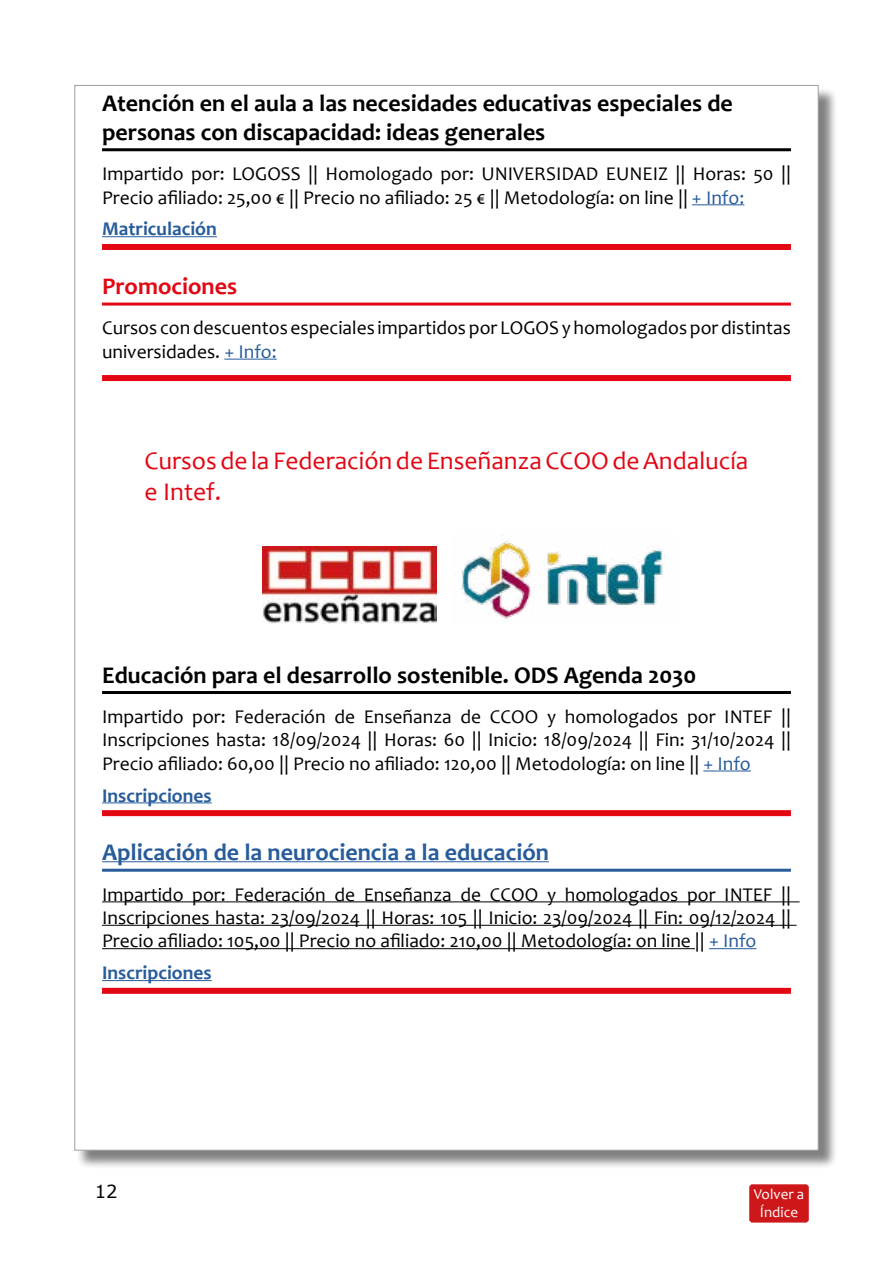
<style>
.page{position:relative;width:893px;height:1263px;background:#fff}
.page>*{position:absolute;margin:0;border:0;box-sizing:border-box;transform-origin:0 0}
.t1{font:25.5px/30.6px "Candara";color:#e30613}
.t2{font:700 24px/28.8px "Candara";color:#000}
.t3{font:700 24px "Candara";color:#275b9b}
.t4{font:700 24px "Candara";color:#e30613}
.t5{font:19.5px/23.4px "Candara";color:#000}
.t6{font:700 19.5px "Candara";color:#275b9b}
.t7{font:18px "Verdana";color:#000}
.t8{font:15px/18px "Candara";color:#fff;text-align:center}
.s1{color:#275b9b}
</style>
<div class="page">
<div style="left:749px;top:1184px;width:60px;height:38px;background:#cd1719"></div>
<div style="left:77px;top:88px;width:760px;height:1081px;background:#000;opacity:.5"></div>
<div style="left:74px;top:85px;width:745px;height:1065px;background:#fff;border:1px solid #9d9d9c"></div>
<hr style="left:102px;top:148px;width:689px;height:3px;background:#000">
<hr style="left:692px;top:205px;width:52px;height:1px;background:#275b9b">
<div style="left:102px;top:244px;width:689px;height:6px;background:#e30613"></div>
<hr style="left:102px;top:236px;width:115px;height:1px;background:#275b9b">
<hr style="left:102px;top:303px;width:689px;height:3px;background:#e30613">
<hr style="left:224px;top:359px;width:53px;height:1px;background:#275b9b">
<div style="left:102px;top:375px;width:689px;height:6px;background:#e30613"></div>
<hr style="left:102px;top:691px;width:689px;height:3px;background:#000">
<hr style="left:703px;top:771px;width:48px;height:1px;background:#275b9b">
<div style="left:102px;top:810px;width:689px;height:6px;background:#e30613"></div>
<hr style="left:102px;top:803px;width:110px;height:1px;background:#275b9b">
<hr style="left:102px;top:869px;width:689px;height:3px;background:#275b9b">
<hr style="left:102px;top:861px;width:447px;height:1px;background:#275b9b">
<hr style="left:102px;top:902px;width:698px;height:1px;background:#000">
<hr style="left:102px;top:925px;width:695px;height:1px;background:#000">
<hr style="left:102px;top:948px;width:593px;height:1px;background:#000">
<hr style="left:709px;top:948px;width:47px;height:1px;background:#275b9b">
<div style="left:102px;top:988px;width:689px;height:6px;background:#e30613"></div>
<hr style="left:102px;top:980px;width:110px;height:1px;background:#275b9b">
<img style="left:262px;top:547px;width:175px;height:77px">
<img style="left:461px;top:541px;width:205px;height:78px">
<p class="t2" style="left:102px;top:88px;width:632px">Atención en el aula a las necesidades educativas especiales de personas con discapacidad: ideas generales</p>
<p class="t5" style="left:102px;top:162px;width:690px">Impartido por: LOGOSS || Homologado por: UNIVERSIDAD EUNEIZ || Horas: 50 ||<br>Precio afiliado: 25,00 € || Precio no afiliado: 25 € || Metodología: on line || <span class="s1">+ Info:</span></p>
<p class="t6" style="left:102px;top:217px;width:116px">Matriculación</p>
<p class="t4" style="left:102px;top:271px;width:137px">Promociones</p>
<p class="t5" style="left:102px;top:316px;width:690px">Cursos con descuentos especiales impartidos por LOGOS y homologados por distintas universidades. <span class="s1">+ Info:</span></p>
<h1 class="t1" style="left:145px;top:446px;width:605px">Cursos de la Federación de Enseñanza CCOO de Andalucía e Intef.</h1>
<p class="t2" style="left:102px;top:660px;width:596px">Educación para el desarrollo sostenible. ODS Agenda 2030</p>
<p class="t5" style="left:102px;top:705px;width:690px;text-align:justify">Impartido por: Federación de Enseñanza de CCOO y homologados por INTEF || Inscripciones hasta: 18/09/2024 || Horas: 60 || Inicio: 18/09/2024 || Fin: 31/10/2024 || Precio afiliado: 60,00 || Precio no afiliado: 120,00 || Metodología: on line || <span class="s1">+ Info</span></p>
<p class="t6" style="left:102px;top:783px;width:111px">Inscripciones</p>
<p class="t3" style="left:102px;top:837px;width:448px">Aplicación de la neurociencia a la educación</p>
<p class="t5" style="left:102px;top:882px;width:690px;text-align:justify">Impartido por: Federación de Enseñanza de CCOO y homologados por INTEF || Inscripciones hasta: 23/09/2024 || Horas: 105 || Inicio: 23/09/2024 || Fin: 09/12/2024 || Precio afiliado: 105,00 || Precio no afiliado: 210,00 || Metodología: on line || <span class="s1">+ Info</span></p>
<p class="t6" style="left:102px;top:961px;width:111px">Inscripciones</p>
<p class="t7" style="left:95px;top:1179px;width:24px">12</p>
<p class="t8" style="left:754px;top:1185px;width:52px">Volver a<br>Índice</p>
</div>
